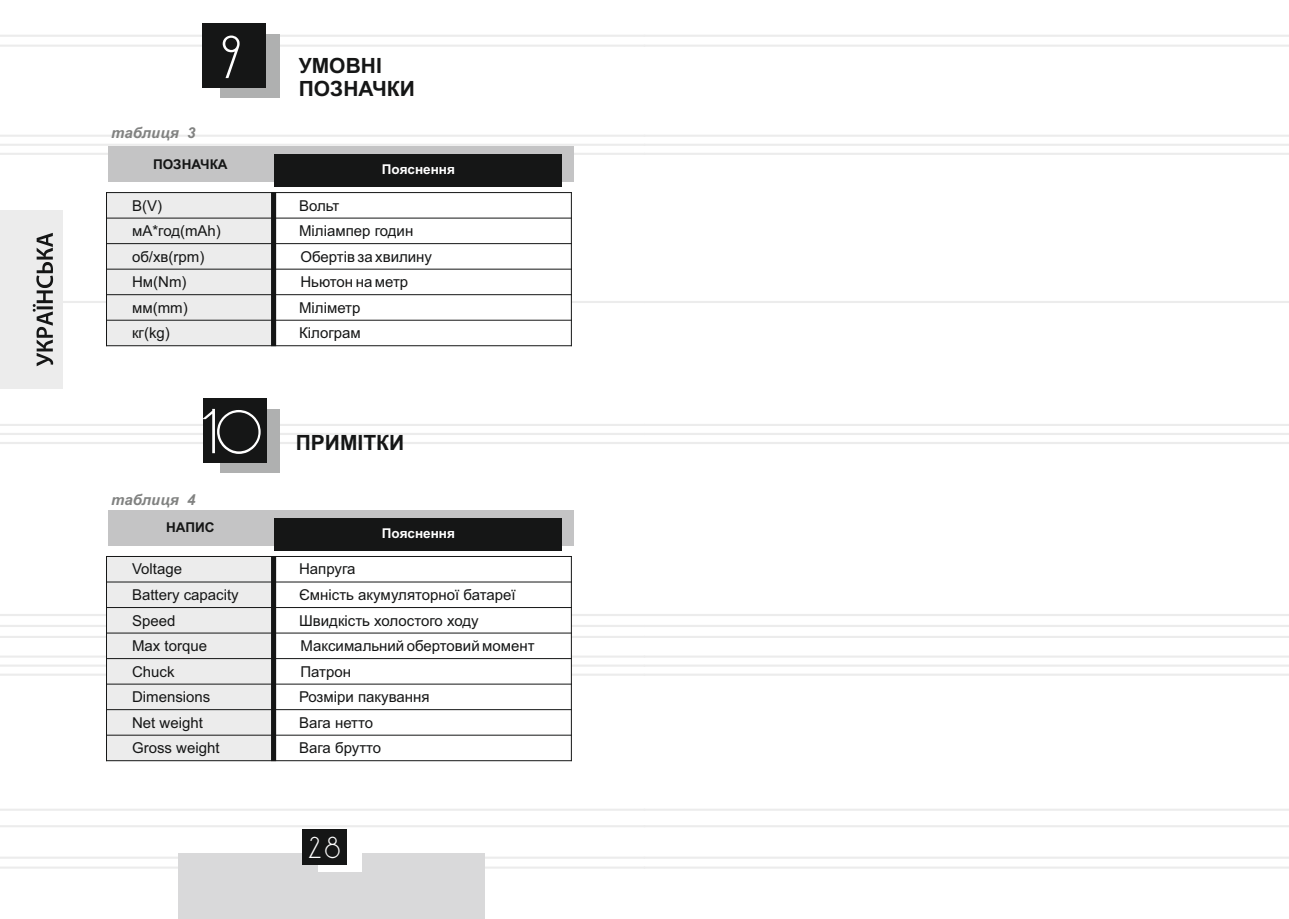
<style>
.page{position:relative;width:1289px;height:919px;background:#fff}
.page>*{position:absolute;margin:0;border:0;box-sizing:border-box;transform-origin:0 0}
.t1{font:52.5px "DS Standart Cyr";color:#fff}
.t2{font:26.25px "DS Standart Cyr";color:#fff}
.t3{font:700 21px/23.4px "Arial";color:#151616}
.t4{font:15px "Arial";color:#151616}
.t5{font:italic 700 15px "Arial";color:#818281}
.t6{font:700 13.5px "Arial";color:#fff}
.t7{font:700 13.5px "Arial";color:#151616}
</style>
<div class="page">
<hr style="left:0;top:135px;width:644px;height:2px;background:#ececec">
<hr style="left:0;top:153px;width:644px;height:2px;background:#ececec">
<hr style="left:0;top:424px;width:644px;height:2px;background:#ececec">
<hr style="left:0;top:442px;width:644px;height:2px;background:#ececec">
<hr style="left:0;top:614px;width:644px;height:2px;background:#ececec">
<hr style="left:0;top:635px;width:644px;height:3px;background:#ececec">
<hr style="left:0;top:655px;width:644px;height:2px;background:#ececec">
<hr style="left:0;top:673px;width:644px;height:2px;background:#ececec">
<hr style="left:0;top:856px;width:644px;height:2px;background:#ececec">
<hr style="left:0;top:866px;width:644px;height:2px;background:#ececec">
<hr style="left:0;top:35px;width:644px;height:2px;background:#ececec">
<hr style="left:0;top:45px;width:644px;height:2px;background:#ececec">
<hr style="left:0;top:808px;width:644px;height:2px;background:#ececec">
<hr style="left:0;top:825px;width:644px;height:2px;background:#ececec">
<hr style="left:0;top:301px;width:644px;height:2px;background:#ececec">
<hr style="left:644px;top:135px;width:644px;height:2px;background:#ececec">
<svg style="left:0;top:144px;width:1288px;height:3px"></svg>
<hr style="left:644px;top:153px;width:644px;height:2px;background:#ececec">
<hr style="left:644px;top:424px;width:644px;height:2px;background:#ececec">
<hr style="left:0;top:433px;width:1288px;height:2px;background:#ececec">
<hr style="left:644px;top:442px;width:644px;height:2px;background:#ececec">
<hr style="left:644px;top:614px;width:644px;height:2px;background:#ececec">
<hr style="left:0;top:625px;width:1288px;height:2px;background:#ececec">
<hr style="left:644px;top:635px;width:644px;height:3px;background:#ececec">
<hr style="left:644px;top:655px;width:644px;height:2px;background:#ececec">
<hr style="left:0;top:664px;width:1288px;height:3px;background:#f1f1f1">
<hr style="left:644px;top:673px;width:644px;height:2px;background:#ececec">
<hr style="left:644px;top:856px;width:644px;height:2px;background:#ececec">
<hr style="left:644px;top:866px;width:644px;height:2px;background:#ececec">
<hr style="left:644px;top:35px;width:644px;height:2px;background:#ececec">
<hr style="left:644px;top:45px;width:644px;height:2px;background:#ececec">
<hr style="left:644px;top:808px;width:644px;height:2px;background:#ececec">
<hr style="left:644px;top:825px;width:644px;height:2px;background:#ececec">
<hr style="left:644px;top:301px;width:644px;height:2px;background:#ececec">
<div style="left:220px;top:34px;width:60px;height:63px;background:#afb0b0"></div>
<div style="left:202px;top:24px;width:64px;height:64px;background:#151616"></div>
<div style="left:106px;top:192px;width:167px;height:26px;background:#ececec"></div>
<div style="left:106px;top:218px;width:167px;height:25px;background:#ececec"></div>
<div style="left:106px;top:243px;width:167px;height:26px;background:#ececec"></div>
<div style="left:106px;top:269px;width:167px;height:26px;background:#ececec"></div>
<div style="left:106px;top:295px;width:167px;height:25px;background:#ececec"></div>
<div style="left:273px;top:295px;width:298px;height:25px;background:#fff"></div>
<div style="left:106px;top:320px;width:167px;height:26px;background:#ececec"></div>
<hr style="left:106px;top:192px;width:1px;height:154px;background:#151616">
<div style="left:271px;top:192px;width:5px;height:154px;background:#151616"></div>
<hr style="left:571px;top:192px;width:1px;height:154px;background:#151616">
<hr style="left:106px;top:345px;width:466px;height:1px;background:#151616">
<hr style="left:106px;top:320px;width:466px;height:1px;background:#151616">
<hr style="left:106px;top:294px;width:466px;height:1px;background:#151616">
<hr style="left:106px;top:269px;width:466px;height:1px;background:#151616">
<hr style="left:106px;top:243px;width:466px;height:1px;background:#151616">
<hr style="left:106px;top:218px;width:466px;height:1px;background:#151616">
<hr style="left:106px;top:192px;width:466px;height:1px;background:#151616">
<div style="left:108px;top:147px;width:466px;height:35px;background:#c4c4c5"></div>
<div style="left:274px;top:154px;width:288px;height:33px;background:#151616"></div>
<div style="left:220px;top:409px;width:60px;height:63px;background:#afb0b0"></div>
<div style="left:203px;top:398px;width:64px;height:65px;background:#151616"></div>
<div style="left:106px;top:556px;width:167px;height:26px;background:#ececec"></div>
<div style="left:106px;top:582px;width:167px;height:25px;background:#ececec"></div>
<div style="left:106px;top:607px;width:167px;height:26px;background:#ececec"></div>
<div style="left:273px;top:607px;width:298px;height:26px;background:#fff"></div>
<div style="left:106px;top:633px;width:167px;height:25px;background:#ececec"></div>
<div style="left:273px;top:633px;width:298px;height:25px;background:#fff"></div>
<div style="left:106px;top:658px;width:167px;height:26px;background:#ececec"></div>
<div style="left:273px;top:658px;width:298px;height:26px;background:#fff"></div>
<div style="left:106px;top:684px;width:167px;height:25px;background:#ececec"></div>
<div style="left:106px;top:709px;width:167px;height:26px;background:#ececec"></div>
<div style="left:106px;top:735px;width:167px;height:25px;background:#ececec"></div>
<hr style="left:106px;top:556px;width:1px;height:205px;background:#151616">
<div style="left:271px;top:556px;width:5px;height:205px;background:#151616"></div>
<hr style="left:571px;top:556px;width:1px;height:205px;background:#151616">
<hr style="left:106px;top:760px;width:466px;height:1px;background:#151616">
<hr style="left:106px;top:734px;width:466px;height:1px;background:#151616">
<hr style="left:106px;top:709px;width:466px;height:1px;background:#151616">
<hr style="left:106px;top:683px;width:466px;height:1px;background:#151616">
<hr style="left:106px;top:658px;width:466px;height:1px;background:#151616">
<hr style="left:106px;top:632px;width:466px;height:1px;background:#151616">
<hr style="left:106px;top:607px;width:466px;height:1px;background:#151616">
<hr style="left:106px;top:581px;width:466px;height:1px;background:#151616">
<hr style="left:106px;top:556px;width:466px;height:1px;background:#151616">
<div style="left:108px;top:510px;width:466px;height:36px;background:#c4c4c5"></div>
<div style="left:274px;top:518px;width:288px;height:32px;background:#151616"></div>
<div style="left:178px;top:853px;width:307px;height:65px;background:#d9d9da"></div>
<div style="left:318px;top:832px;width:44px;height:39px;background:#fff"></div>
<div style="left:301px;top:829px;width:45px;height:36px;background:#151616"></div>
<div style="left:0;top:210px;width:62px;height:179px;background:#ececec"></div>
<svg style="left:33px;top:233px;width:20px;height:133px"></svg>
<p class="t5" style="left:111px;top:127px;width:86px">таблиця 3</p>
<h1 class="t1" style="left:222px;top:36px;width:21px">9</h1>
<p class="t7" style="left:153px;top:159px;width:76px">ПОЗНАЧКА</p>
<h3 class="t3" style="left:299px;top:56px;width:117px">УМОВНІ<br>ПОЗНАЧКИ</h3>
<p class="t6" style="left:382px;top:164px;width:75px">Пояснення</p>
<p class="t4" style="left:132px;top:199px;width:31px">В(V)</p>
<p class="t4" style="left:299px;top:199px;width:42px">Вольт</p>
<p class="t4" style="left:132px;top:225px;width:90px">мA*год(mAh)</p>
<p class="t4" style="left:299px;top:225px;width:116px">Міліампер годин</p>
<p class="t4" style="left:132px;top:251px;width:74px">об/хв(rpm)</p>
<p class="t4" style="left:300px;top:251px;width:133px">Обертів за хвилину</p>
<p class="t4" style="left:132px;top:276px;width:56px">Нм(Nm)</p>
<p class="t4" style="left:300px;top:276px;width:109px">Ньютон на метр</p>
<p class="t4" style="left:132px;top:302px;width:57px">мм(mm)</p>
<p class="t4" style="left:299px;top:302px;width:63px">Міліметр</p>
<p class="t4" style="left:132px;top:327px;width:39px">кг(kg)</p>
<p class="t4" style="left:299px;top:327px;width:63px">Кілограм</p>
<h1 class="t1" style="left:201px;top:411px;width:62px">10</h1>
<p class="t5" style="left:111px;top:494px;width:86px">таблиця 4</p>
<p class="t7" style="left:166px;top:522px;width:50px">НАПИС</p>
<h3 class="t3" style="left:296px;top:433px;width:110px">ПРИМІТКИ</h3>
<p class="t6" style="left:382px;top:528px;width:75px">Пояснення</p>
<p class="t4" style="left:132px;top:563px;width:52px">Voltage</p>
<p class="t4" style="left:299px;top:563px;width:58px">Напруга</p>
<p class="t4" style="left:132px;top:589px;width:108px">Battery capacity</p>
<p class="t4" style="left:299px;top:589px;width:218px">Ємність акумуляторної батареї</p>
<p class="t4" style="left:132px;top:614px;width:45px">Speed</p>
<p class="t4" style="left:299px;top:614px;width:181px">Швидкість холостого ходу</p>
<p class="t4" style="left:132px;top:640px;width:77px">Max torque</p>
<p class="t4" style="left:300px;top:640px;width:236px">Максимальний обертовий момент</p>
<p class="t4" style="left:132px;top:665px;width:44px">Chuck</p>
<p class="t4" style="left:300px;top:665px;width:52px">Патрон</p>
<p class="t4" style="left:132px;top:691px;width:80px">Dimensions</p>
<p class="t4" style="left:299px;top:691px;width:132px">Розміри пакування</p>
<p class="t4" style="left:132px;top:716px;width:72px">Net weight</p>
<p class="t4" style="left:299px;top:716px;width:76px">Вага нетто</p>
<p class="t4" style="left:132px;top:742px;width:89px">Gross weight</p>
<p class="t4" style="left:299px;top:742px;width:84px">Вага брутто</p>
<h2 class="t2" style="left:308px;top:836px;width:34px">28</h2>
</div>
